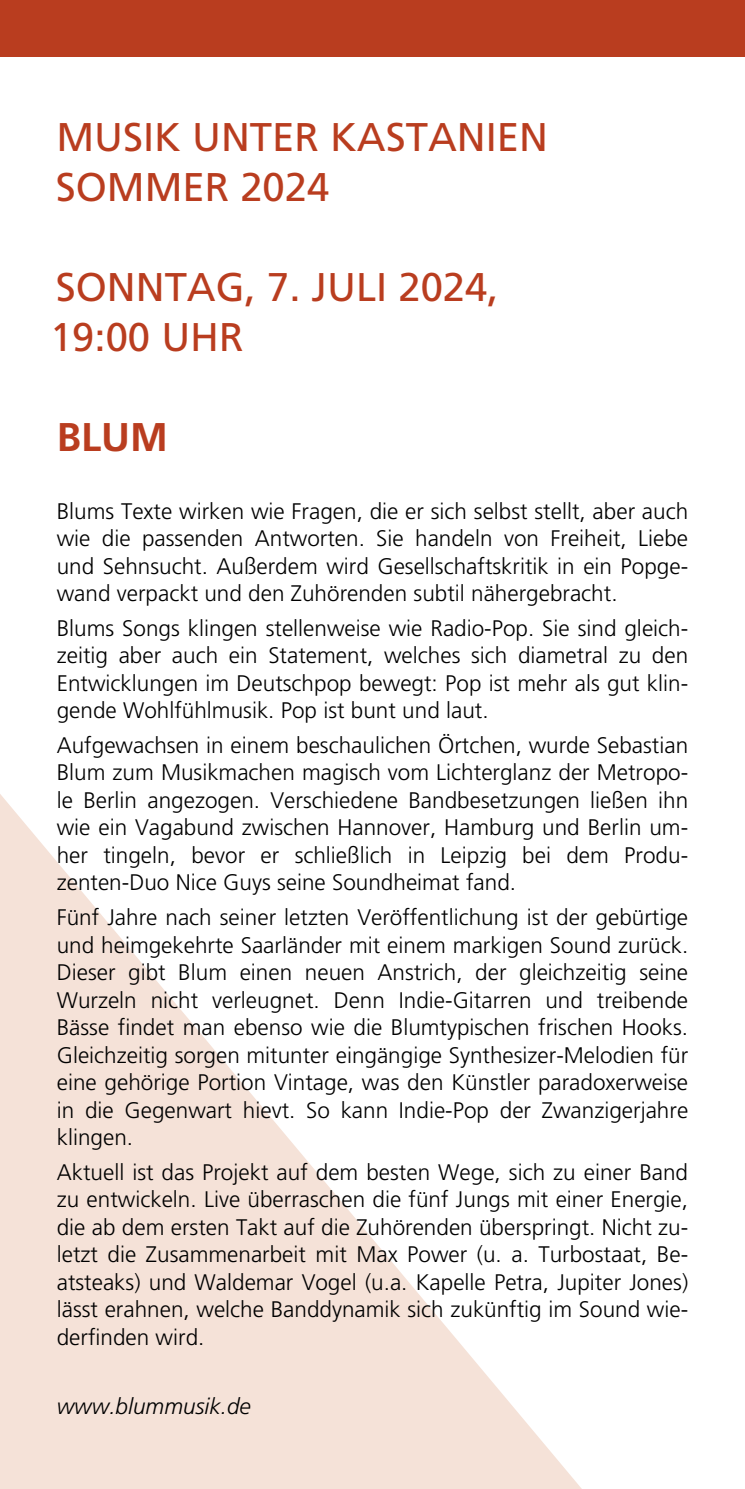
<style>
.page{position:relative;width:745px;height:1489px;background:#fff}
.page>*{position:absolute;margin:0;border:0;box-sizing:border-box;transform-origin:0 0}
.t1{font:40px "Frutiger LT Pro";color:#b93d1f}
.t2{font:700 40px "Frutiger LT Pro";color:#b93d1f}
.t3{font:300 22.5px/27.5px "Frutiger LT Pro";color:#000;text-align:justify}
.t4{font:italic 300 22.5px "Frutiger LT Pro";color:#000}
</style>
<div class="page">
<div style="left:0;top:0;width:744px;height:57px;background:#b93d1f"></div>
<svg style="left:0;top:794px;width:581px;height:694px;fill:#f5e2d8"></svg>
<p class="t1" style="left:56px;top:113px;width:493px">MUSIK UNTER KASTANIEN</p>
<p class="t1" style="left:56px;top:163px;width:275px">SOMMER 2024</p>
<p class="t1" style="left:56px;top:263px;width:444px">SONNTAG, 7. JULI 2024,</p>
<p class="t1" style="left:50px;top:313px;width:195px">19:00 UHR</p>
<p class="t2" style="left:57px;top:413px;width:113px">BLUM</p>
<p class="t3" style="left:57px;top:497px;width:632px">Blums Texte wirken wie Fragen, die er sich selbst stellt, aber auch wie die passenden Antworten. Sie handeln von Freiheit, Liebe und Sehnsucht. Außerdem wird Gesellschaftskritik in ein Popge&shy;wand verpackt und den Zuhörenden subtil nähergebracht.</p>
<p class="t3" style="left:57px;top:614px;width:632px">Blums Songs klingen stellenweise wie Radio-Pop. Sie sind gleich&shy;zeitig aber auch ein Statement, welches sich diametral zu den Entwicklungen im Deutschpop bewegt: Pop ist mehr als gut klin&shy;gende Wohlfühlmusik. Pop ist bunt und laut.</p>
<p class="t3" style="left:57px;top:731px;width:632px">Aufgewachsen in einem beschaulichen Örtchen, wurde Sebastian Blum zum Musikmachen magisch vom Lichterglanz der Metropo&shy;le Berlin angezogen. Verschiedene Bandbesetzungen ließen ihn wie ein Vagabund zwischen Hannover, Hamburg und Berlin um&shy;her tingeln, bevor er schließlich in Leipzig bei dem Produ&shy;zenten-Duo Nice Guys seine Soundheimat fand.</p>
<p class="t3" style="left:57px;top:903px;width:632px">Fünf Jahre nach seiner letzten Veröffentlichung ist der gebürtige und heimgekehrte Saarländer mit einem markigen Sound zurück.<br>Dieser gibt Blum einen neuen Anstrich, der gleichzeitig seine Wurzeln nicht verleugnet. Denn Indie-Gitarren und treibende Bässe findet man ebenso wie die Blumtypischen frischen Hooks.<br>Gleichzeitig sorgen mitunter eingängige Synthesizer-Melodien für eine gehörige Portion Vintage, was den Künstler paradoxerweise in die Gegenwart hievt. So kann Indie-Pop der Zwanzigerjahre klingen.</p>
<p class="t3" style="left:57px;top:1158px;width:632px">Aktuell ist das Projekt auf dem besten Wege, sich zu einer Band zu entwickeln. Live überraschen die fünf Jungs mit einer Energie, die ab dem ersten Takt auf die Zuhörenden überspringt. Nicht zu&shy;letzt die Zusammenarbeit mit Max Power (u. a. Turbostaat, Be&shy;atsteaks) und Waldemar Vogel (u.a. Kapelle Petra, Jupiter Jones) lässt erahnen, welche Banddynamik sich zukünftig im Sound wie&shy;derfinden wird.</p>
<p class="t4" style="left:57px;top:1392px;width:195px">www.blummusik.de</p>
</div>
